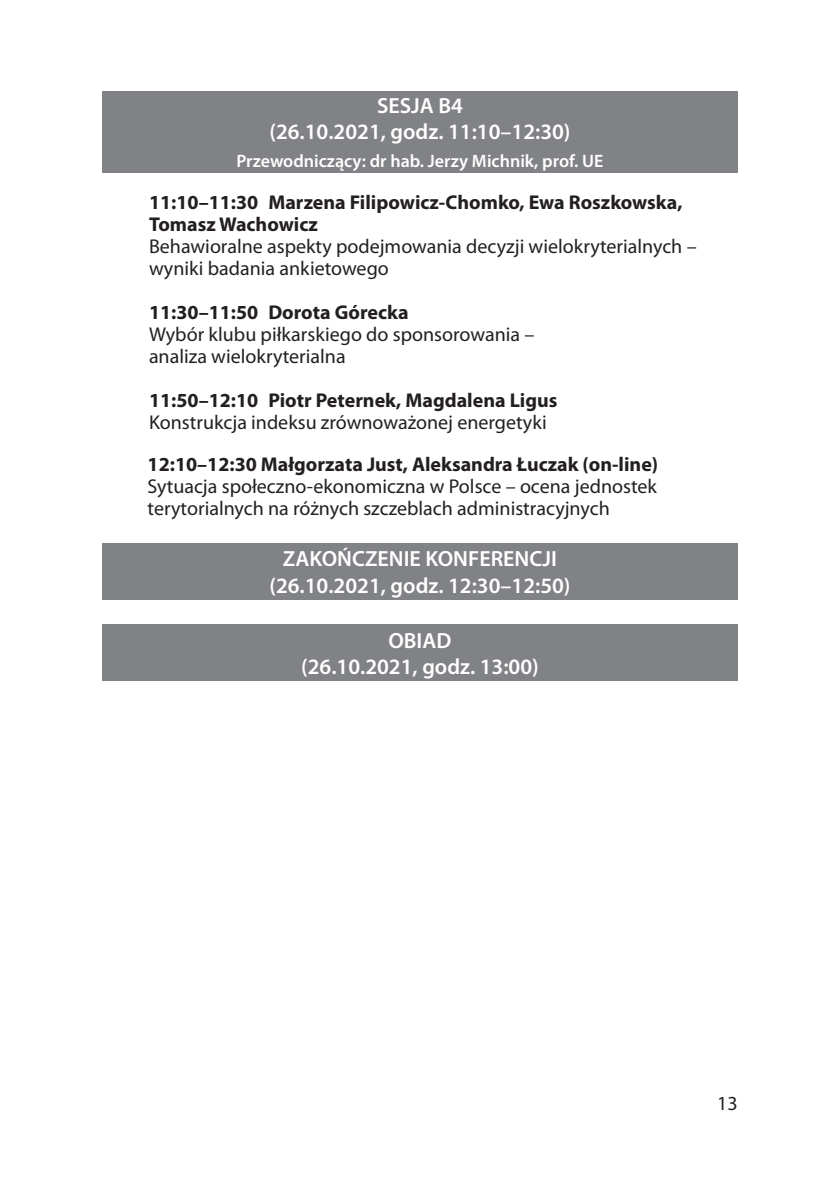
<style>
.page{position:relative;width:840px;height:1191px;background:#fff}
.page>*{position:absolute;margin:0;border:0;box-sizing:border-box;transform-origin:0 0}
.t1{font:600 22px/26.4px "Myriad Pro";color:#fff;text-align:center}
.t2{font:20px/22px "Myriad Pro";color:#231f20}
.t3{font:700 20px/22px "Myriad Pro";color:#231f20}
.t4{font:600 18px "Myriad Pro";color:#fff}
</style>
<div class="page">
<div style="left:102px;top:91px;width:635px;height:81px;background:#808285"></div>
<div style="left:102px;top:543px;width:635px;height:56px;background:#808285"></div>
<div style="left:102px;top:624px;width:635px;height:57px;background:#808285"></div>
<p class="t1" style="left:269px;top:92px;width:302px">SESJA B4<br>(26.10.2021, godz. 11:10–12:30)</p>
<p class="t4" style="left:236px;top:149px;width:368px">Przewodniczący: dr hab. Jerzy Michnik, prof. UE</p>
<p class="t3" style="left:149px;top:191px;width:534px">11:10–11:30 Marzena Filipowicz-Chomko, Ewa Roszkowska,<br>Tomasz Wachowicz</p>
<p class="t2" style="left:149px;top:235px;width:549px">Behawioralne aspekty podejmowania decyzji wielokryterialnych – wyniki badania ankietowego</p>
<p class="t3" style="left:149px;top:301px;width:261px">11:30–11:50 Dorota Górecka</p>
<p class="t2" style="left:149px;top:323px;width:386px">Wybór klubu piłkarskiego do sponsorowania – analiza wielokryterialna</p>
<p class="t3" style="left:149px;top:389px;width:410px">11:50–12:10 Piotr Peternek, Magdalena Ligus</p>
<p class="t2" style="left:149px;top:411px;width:399px">Konstrukcja indeksu zrównoważonej energetyki</p>
<p class="t3" style="left:147px;top:452px;width:512px">12:10–12:30 Małgorzata Just, Aleksandra Łuczak (on-line)</p>
<p class="t2" style="left:147px;top:475px;width:510px">Sytuacja społeczno-ekonomiczna w Polsce – ocena jednostek terytorialnych na różnych szczeblach administracyjnych</p>
<p class="t1" style="left:269px;top:545px;width:302px">ZAKOŃCZENIE KONFERENCJI (26.10.2021, godz. 12:30–12:50)</p>
<p class="t1" style="left:301px;top:627px;width:239px">OBIAD<br>(26.10.2021, godz. 13:00)</p>
<p class="t2" style="left:716px;top:1091px;width:22px">13</p>
</div>
